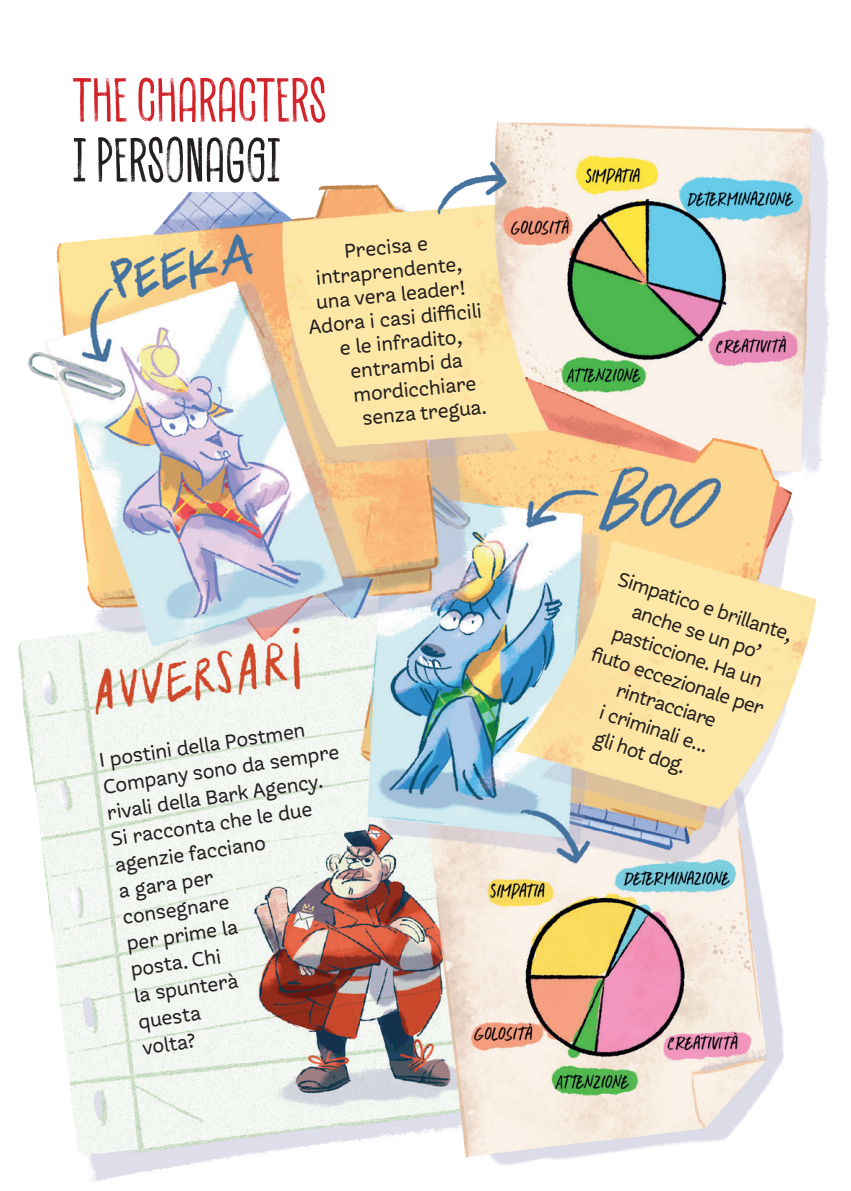
<style>
.page{position:relative;width:851px;height:1191px;background:#fff}
.page>*{position:absolute;margin:0;border:0;box-sizing:border-box;transform-origin:0 0}
.t1{font:60px "Canvas Inline";letter-spacing:-.01em;color:#d1232a;scale:.95 1}
.t2{font:60px "Canvas Inline";letter-spacing:-.01em;color:#231f20;scale:.95 1}
.t3{font:500 22px/26.4px "Freight Round Pro";color:#231f20}
</style>
<div class="page">
<img style="left:18px;top:121px;width:812px;height:1061px">
<svg style="left:72px;top:121px;width:261px;height:71px"></svg>
<h1 class="t1" style="left:72px;top:64px;width:269px">THE CHARACTERS</h1>
<h1 class="t2" style="left:72px;top:124px;width:222px">I PERSONAGGI</h1>
<p class="t3" style="left:343px;top:237px;width:85px;rotate:-5deg">Precisa e</p>
<p class="t3" style="left:315px;top:264px;width:148px;rotate:-5deg">intraprendente,</p>
<p class="t3" style="left:315px;top:288px;width:151px;rotate:-5deg">una vera leader!</p>
<p class="t3" style="left:307px;top:313px;width:175px;rotate:-5deg">Adora i casi diffi cili</p>
<p class="t3" style="left:338px;top:334px;width:124px;rotate:-5deg">e le infradito,</p>
<p class="t3" style="left:349px;top:357px;width:114px;rotate:-5deg">entrambi da</p>
<p class="t3" style="left:352px;top:381px;width:125px;rotate:-5deg">mordicchiare</p>
<p class="t3" style="left:361px;top:404px;width:126px;rotate:-5deg">senza tregua.</p>
<p class="t3" style="left:97px;top:746px;width:240px;rotate:-8deg">I postini della Postmen<br>Company sono da sempre rivali della Bark Agency.<br>Si racconta che le due agenzie facciano<br>a gara per<br>consegnare<br>per prime la<br>posta. Chi<br>la spunterà<br>questa<br>volta?</p>
<p class="t3" style="left:622px;top:566px;width:183px;rotate:18deg">Simpatico e brillante,</p>
<p class="t3" style="left:636px;top:598px;width:136px;rotate:18deg">anche se un po’</p>
<p class="t3" style="left:617px;top:619px;width:158px;rotate:18deg">pasticcione. Ha un</p>
<p class="t3" style="left:596px;top:640px;width:182px;rotate:18deg">fi uto eccezionale per</p>
<p class="t3" style="left:621px;top:676px;width:105px;rotate:18deg">rintracciare</p>
<p class="t3" style="left:604px;top:698px;width:114px;rotate:18deg">i criminali e...</p>
<p class="t3" style="left:599px;top:724px;width:96px;rotate:18deg">gli hot dog.</p>
</div>
